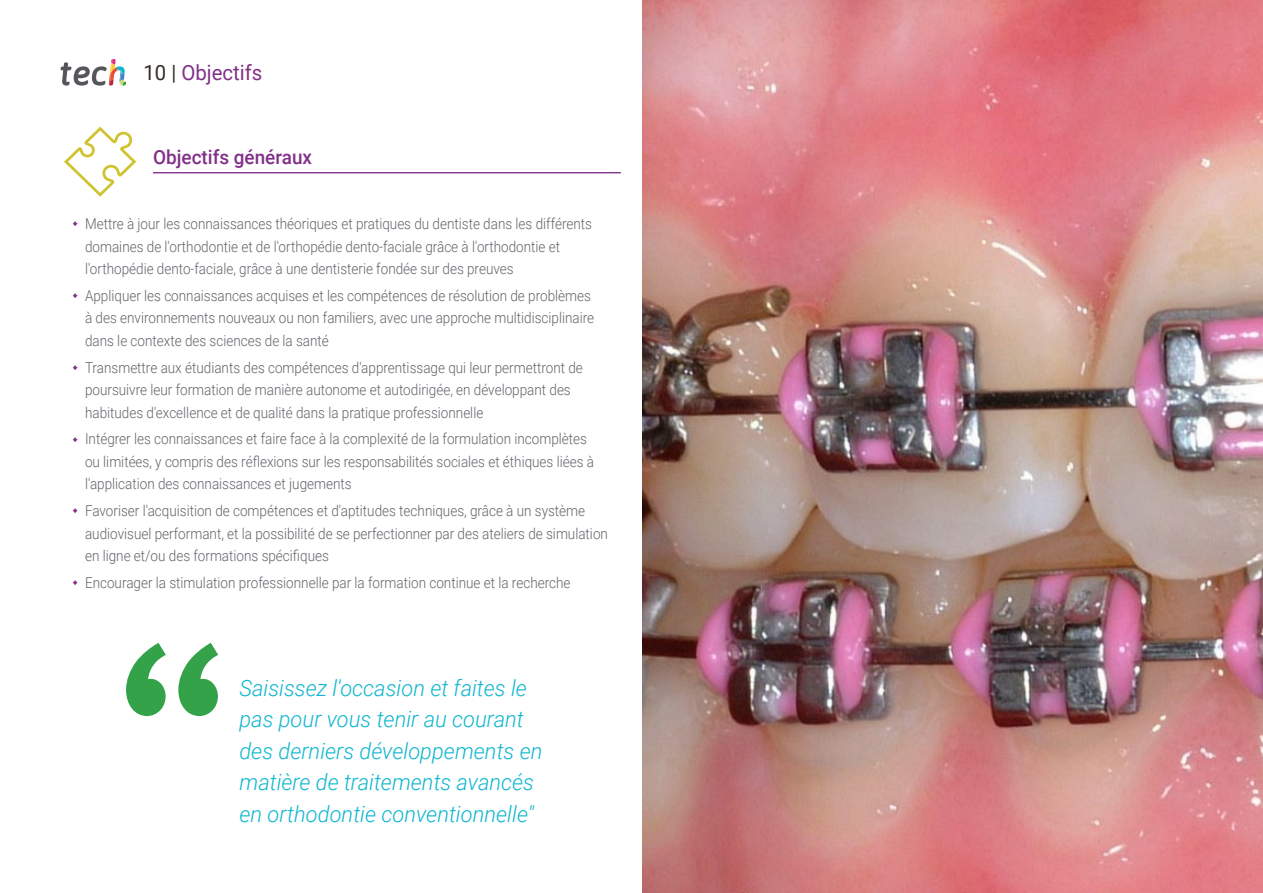
<style>
.page{position:relative;width:1263px;height:893px;background:#fff}
.page>*{position:absolute;margin:0;border:0;box-sizing:border-box;transform-origin:0 0}
.t1{font:italic 300 22.5px/31.5px "Roboto";color:#0fb6cf}
.t2{font:21px "Roboto";color:#813089}
.t3{font:500 19.5px "Roboto";color:#813089}
.t4{font:300 15px/22.5px "Roboto";color:#61646a;scale:.9 1}
.s1{color:#312e20}
</style>
<div class="page">
<hr style="left:153px;top:172px;width:468px;height:1px;background:#813089">
<svg style="left:64px;top:127px;width:72px;height:70px"></svg>
<img style="left:642px;top:0;width:621px;height:893px">
<svg style="left:61px;top:59px;width:65px;height:27px"></svg>
<svg style="left:126px;top:643px;width:92px;height:73px"></svg>
<h2 class="t2" style="left:144px;top:57px;width:120px"><span class="s1">10 |</span> Objectifs</h2>
<h3 class="t3" style="left:153px;top:144px;width:160px">Objectifs généraux</h3>
<p class="t4" style="left:85px;top:212px;width:565px">Mettre à jour les connaissances théoriques et pratiques du dentiste dans les différents domaines de l'orthodontie et de l'orthopédie dento-faciale grâce à l'orthodontie et l'orthopédie dento-faciale, grâce à une dentisterie fondée sur des preuves</p>
<p class="t4" style="left:85px;top:284px;width:567px">Appliquer les connaissances acquises et les compétences de résolution de problèmes à des environnements nouveaux ou non familiers, avec une approche multidisciplinaire dans le contexte des sciences de la santé</p>
<p class="t4" style="left:85px;top:355px;width:555px">Transmettre aux étudiants des compétences d'apprentissage qui leur permettront de poursuivre leur formation de manière autonome et autodirigée, en développant des habitudes d'excellence et de qualité dans la pratique professionnelle</p>
<p class="t4" style="left:85px;top:427px;width:567px">Intégrer les connaissances et faire face à la complexité de la formulation incomplètes ou limitées, y compris des réflexions sur les responsabilités sociales et éthiques liées à l'application des connaissances et jugements</p>
<p class="t4" style="left:85px;top:499px;width:582px">Favoriser l'acquisition de compétences et d'aptitudes techniques, grâce à un système audiovisuel performant, et la possibilité de se perfectionner par des ateliers de simulation en ligne et/ou des formations spécifiques</p>
<p class="t4" style="left:85px;top:571px;width:541px">Encourager la stimulation professionnelle par la formation continue et la recherche</p>
<h1 class="t1" style="left:239px;top:671px;width:304px">Saisissez l'occasion et faites le pas pour vous tenir au courant des derniers développements en matière de traitements avancés en orthodontie conventionnelle"</h1>
</div>
